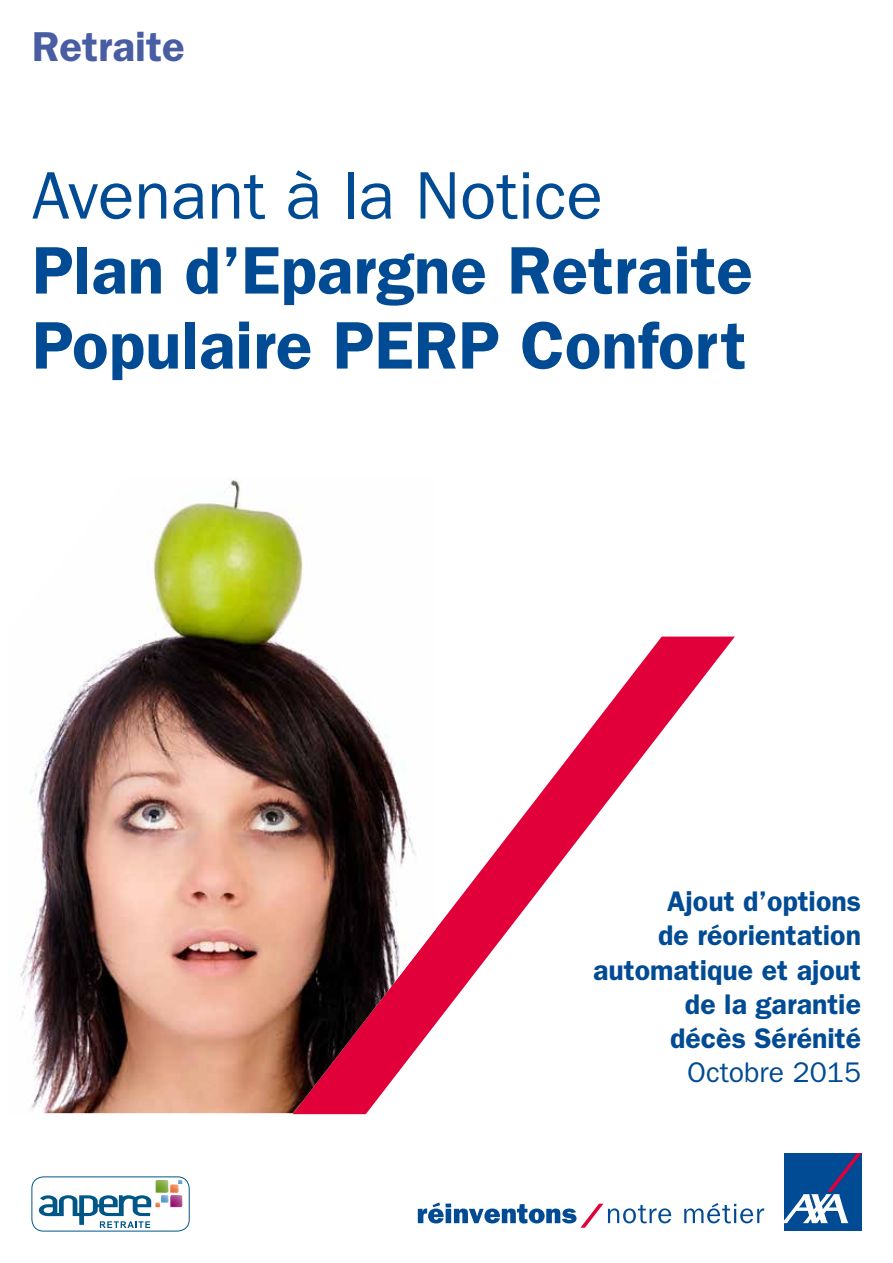
<style>
.page{position:relative;width:893px;height:1263px;background:#fff}
.page>*{position:absolute;margin:0;border:0;box-sizing:border-box;transform-origin:0 0}
.t1{font:600 67.5px/75px "ITC Franklin Gothic Std";color:#004b93}
.t2{font:67.5px "ITC Franklin Gothic Std";color:#004b93}
.t3{font:600 42px "ITC Franklin Gothic Std";color:#495da3}
.t4{font:600 28.5px/34.2px "ITC Franklin Gothic Std";color:#004b93;text-align:right}
.t5{font:28.5px "ITC Franklin Gothic Std";color:#004b93}
</style>
<div class="page">
<svg style="left:684px;top:1203px;width:80px;height:20px"></svg>
<div style="left:784px;top:1153px;width:78px;height:78px;background:#004b93"></div>
<svg style="left:784px;top:1153px;width:78px;height:70px"></svg>
<svg style="left:418px;top:1202px;width:253px;height:26px"></svg>
<svg style="left:39px;top:1180px;width:143px;height:48px"></svg>
<div style="left:32px;top:1177px;width:157px;height:54px;border:1px solid #005787;border-radius:12px"></div>
<svg style="left:293px;top:636px;width:442px;height:478px"></svg>
<img style="left:20px;top:478px;width:416px;height:635px">
<h2 class="t3" style="left:32px;top:21px;width:154px">Retraite</h2>
<h1 class="t2" style="left:32px;top:157px;width:573px">Avenant à la Notice</h1>
<h1 class="t1" style="left:32px;top:233px;width:722px">Plan d’Epargne Retraite<br>Populaire PERP Confort</h1>
<p class="t4" style="left:593px;top:884px;width:269px">Ajout d’options<br>de réorientation automatique et ajout de la garantie<br>décès Sérénité</p>
<p class="t5" style="left:687px;top:1056px;width:175px">Octobre 2015</p>
</div>
